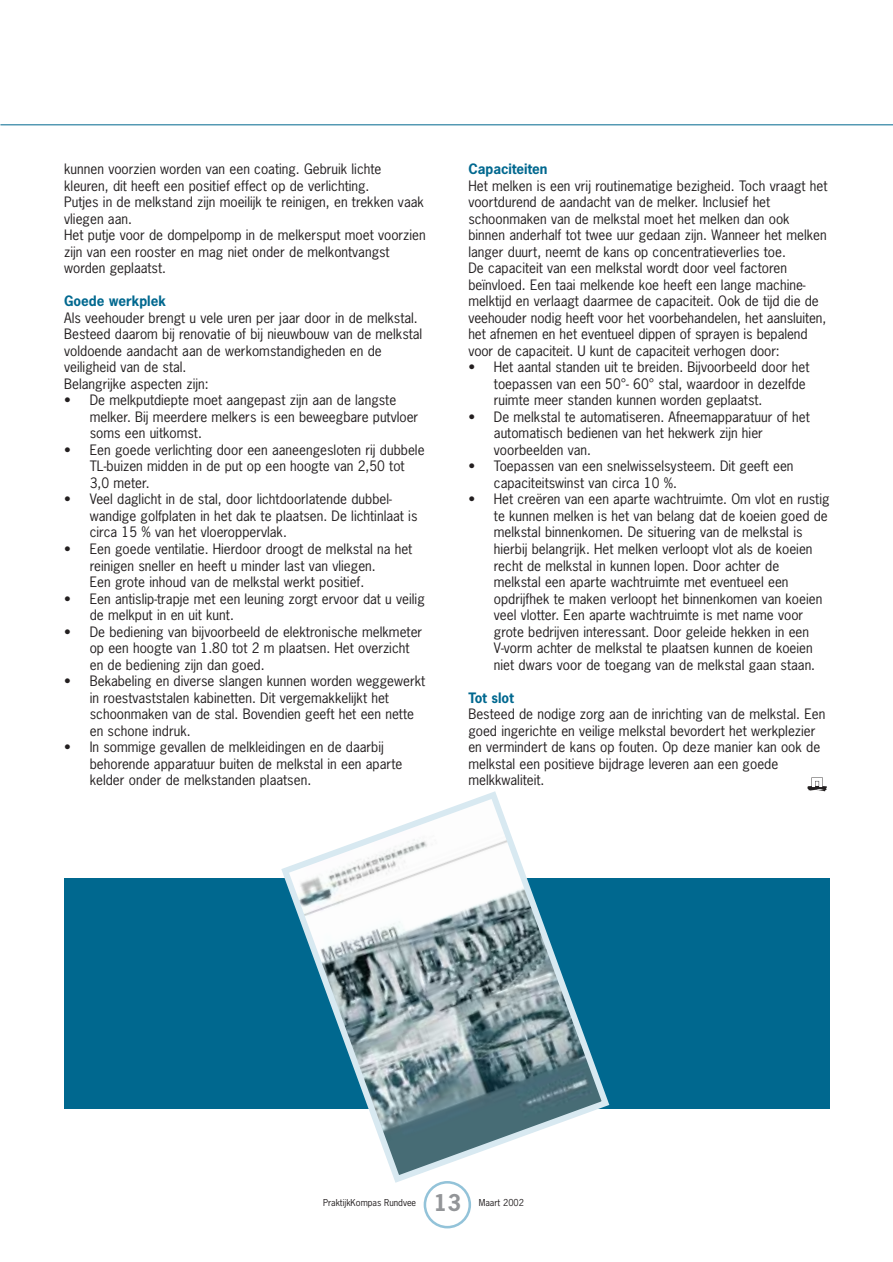
<style>
.page{position:relative;width:893px;height:1262px;background:#fff}
.page>*{position:absolute;margin:0;border:0;box-sizing:border-box;transform-origin:0 0}
.t1{font:700 21.75px "News Gothic";color:#939598}
.t2{font:13.5px/16.5px "News Gothic";color:#231f20}
.t3{font:700 13.5px "News Gothic";color:#00688f}
.t4{font:9px "News Gothic";color:#231f20}
</style>
<div class="page">
<svg style="left:807px;top:777px;width:20px;height:14px"></svg>
<hr style="left:0;top:124px;width:892px;height:1px;background:#00688f">
<svg style="left:423px;top:1186px;width:48px;height:42px"></svg>
<div style="left:64px;top:878px;width:766px;height:230px;background:#00688f"></div>
<svg style="left:277px;top:791px;width:336px;height:395px"></svg>
<p class="t2" style="left:64px;top:162px;width:363px">kunnen voorzien worden van een coating. Gebruik lichte kleuren, dit heeft een positief effect op de verlichting.<br>Putjes in de melkstand zijn moeilijk te reinigen, en trekken vaak vliegen aan.<br>Het putje voor de dompelpomp in de melkersput moet voorzien zijn van een rooster en mag niet onder de melkontvangst worden geplaatst.</p>
<p class="t3" style="left:64px;top:296px;width:103px">Goede werkplek</p>
<p class="t2" style="left:64px;top:311px;width:359px">Als veehouder brengt u vele uren per jaar door in de melkstal.<br>Besteed daarom bij renovatie of bij nieuwbouw van de melkstal voldoende aandacht aan de werkomstandigheden en de veiligheid van de stal.<br>Belangrijke aspecten zijn:</p>
<p class="t2" style="left:90px;top:393px;width:330px;text-indent:-26px">• De melkputdiepte moet aangepast zijn aan de langste melker. Bij meerdere melkers is een beweegbare putvloer soms een uitkomst.</p>
<p class="t2" style="left:90px;top:443px;width:336px;text-indent:-26px">• Een goede verlichting door een aaneengesloten rij dubbele<br>TL-buizen midden in de put op een hoogte van 2,50 tot<br>3,0 meter.</p>
<p class="t2" style="left:90px;top:492px;width:329px;text-indent:-26px">• Veel daglicht in de stal, door lichtdoorlatende dubbel&shy;wandige golfplaten in het dak te plaatsen. De lichtinlaat is circa 15 % van het vloeroppervlak.</p>
<p class="t2" style="left:90px;top:542px;width:324px;text-indent:-26px">• Een goede ventilatie. Hierdoor droogt de melkstal na het reinigen sneller en heeft u minder last van vliegen.<br>Een grote inhoud van de melkstal werkt positief.</p>
<p class="t2" style="left:90px;top:591px;width:336px;text-indent:-26px">• Een antislip-trapje met een leuning zorgt ervoor dat u veilig de melkput in en uit kunt.</p>
<p class="t2" style="left:90px;top:624px;width:334px;text-indent:-26px">• De bediening van bijvoorbeeld de elektronische melkmeter op een hoogte van 1.80 tot 2 m plaatsen. Het overzicht en de bediening zijn dan goed.</p>
<p class="t2" style="left:90px;top:674px;width:337px;text-indent:-26px">• Bekabeling en diverse slangen kunnen worden weggewerkt in roestvaststalen kabinetten. Dit vergemakkelijkt het schoonmaken van de stal. Bovendien geeft het een nette en schone indruk.</p>
<p class="t2" style="left:90px;top:740px;width:314px;text-indent:-26px">• In sommige gevallen de melkleidingen en de daarbij behorende apparatuur buiten de melkstal in een aparte kelder onder de melkstanden plaatsen.</p>
<p class="t3" style="left:468px;top:164px;width:81px">Capaciteiten</p>
<p class="t2" style="left:468px;top:179px;width:360px">Het melken is een vrij routinematige bezigheid. Toch vraagt het voortdurend de aandacht van de melker. Inclusief het schoonmaken van de melkstal moet het melken dan ook binnen anderhalf tot twee uur gedaan zijn. Wanneer het melken langer duurt, neemt de kans op concentratieverlies toe.<br>De capaciteit van een melkstal wordt door veel factoren beïnvloed. Een taai melkende koe heeft een lange machine&shy;melktijd en verlaagt daarmee de capaciteit. Ook de tijd die de veehouder nodig heeft voor het voorbehandelen, het aansluiten, het afnemen en het eventueel dippen of sprayen is bepalend voor de capaciteit. U kunt de capaciteit verhogen door:</p>
<p class="t2" style="left:494px;top:360px;width:317px;text-indent:-26px">• Het aantal standen uit te breiden. Bijvoorbeeld door het toepassen van een 50°- 60° stal, waardoor in dezelfde ruimte meer standen kunnen worden geplaatst.</p>
<p class="t2" style="left:494px;top:410px;width:317px;text-indent:-26px">• De melkstal te automatiseren. Afneemapparatuur of het automatisch bedienen van het hekwerk zijn hier voorbeelden van.</p>
<p class="t2" style="left:494px;top:459px;width:301px;text-indent:-26px">• Toepassen van een snelwisselsysteem. Dit geeft een capaciteitswinst van circa 10 %.</p>
<p class="t2" style="left:494px;top:492px;width:337px;text-indent:-26px">• Het creëren van een aparte wachtruimte. Om vlot en rustig te kunnen melken is het van belang dat de koeien goed de melkstal binnenkomen. De situering van de melkstal is hierbij belangrijk. Het melken verloopt vlot als de koeien recht de melkstal in kunnen lopen. Door achter de<br>melkstal een aparte wachtruimte met eventueel een opdrijfhek te maken verloopt het binnenkomen van koeien veel vlotter. Een aparte wachtruimte is met name voor grote bedrijven interessant. Door geleide hekken in een V-vorm achter de melkstal te plaatsen kunnen de koeien niet dwars voor de toegang van de melkstal gaan staan.</p>
<p class="t3" style="left:468px;top:692px;width:47px">Tot slot</p>
<p class="t2" style="left:468px;top:707px;width:358px">Besteed de nodige zorg aan de inrichting van de melkstal. Een goed ingerichte en veilige melkstal bevordert het werkplezier en vermindert de kans op fouten. Op deze manier kan ook de melkstal een positieve bijdrage leveren aan een goede melkkwaliteit.</p>
<h1 class="t1" style="left:434px;top:1194px;width:29px">13</h1>
<p class="t4" style="left:323px;top:1199px;width:95px">PraktijkKompas Rundvee</p>
<p class="t4" style="left:478px;top:1199px;width:47px">Maart 2002</p>
</div>
